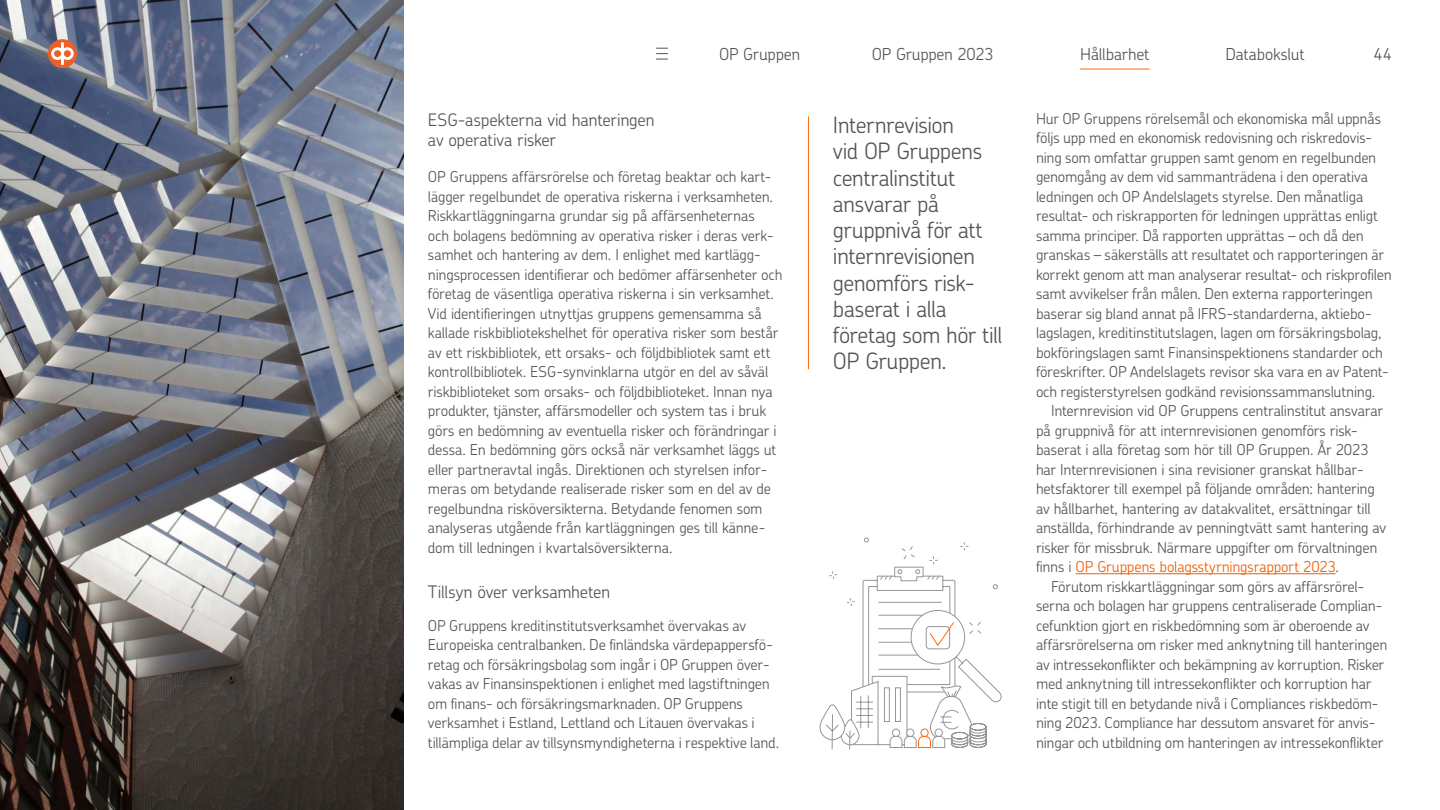
<style>
.page{position:relative;width:1440px;height:810px;background:#fff}
.page>*{position:absolute;margin:0;border:0;box-sizing:border-box;transform-origin:0 0}
.t1{font:300 22.5px/26.2px "OP Chevin Pro";letter-spacing:-.025em;color:#545454}
.OP_subheader_paragra{font:300 17.25px/19.5px "OP Chevin Pro";letter-spacing:-.015em;color:#545454}
.OP_subheader_1{font:300 17.25px "OP Chevin Pro";letter-spacing:-.015em;color:#545454}
.t2{font:300 16.5px "OP Chevin Pro";letter-spacing:-.015em;color:#545454}
.OP_body_2023{font:300 15px/19.5px "OP Chevin Pro";letter-spacing:-.015em;color:#545454}
.OP_body_indent_2023{font:300 15px/19.5px "OP Chevin Pro";letter-spacing:-.015em;color:#545454}
.s1{color:#f15c00}
</style>
<div class="page">
<img style="left:0;top:0;width:404px;height:810px">
<svg style="left:819px;top:537px;width:183px;height:213px"></svg>
<hr style="left:1076px;top:573px;width:260px;height:1px;background:#f15c00">
<hr style="left:808px;top:117px;width:1px;height:252px;background:#ff6a10">
<svg style="left:656px;top:48px;width:12px;height:12px"></svg>
<svg style="left:48px;top:39px;width:29px;height:29px"></svg>
<svg style="left:51px;top:42px;width:23px;height:23px"></svg>
<hr style="left:1080px;top:69px;width:69px;height:1px;background:#ff6a10">
<p class="t2" style="left:719px;top:43px;width:83px">OP Gruppen</p>
<p class="t2" style="left:872px;top:43px;width:123px">OP Gruppen 2023</p>
<p class="t2" style="left:1080px;top:43px;width:71px">Hållbarhet</p>
<p class="t2" style="left:1225px;top:43px;width:81px">Databokslut</p>
<p class="t2" style="left:1374px;top:43px;width:20px">44</p>
<h2 class="OP_subheader_paragra" style="left:428px;top:110px;width:228px">ESG-aspekterna vid hanteringen av operativa risker</h2>
<p class="OP_body_2023" style="left:428px;top:167px;width:356px">OP Gruppens affärsrörelse och företag beaktar och kart&shy;lägger regelbundet de operativa riskerna i verksamheten.<br>Riskkartläggningarna grundar sig på affärsenheternas<br>och bolagens bedömning av operativa risker i deras verk&shy;samhet och hantering av dem. I enlighet med kartlägg&shy;ningsprocessen identifierar och bedömer affärsenheter och företag de väsentliga operativa riskerna i sin verksamhet.<br>Vid identifieringen utnyttjas gruppens gemensamma så kallade riskbibliotekshelhet för operativa risker som består av ett riskbibliotek, ett orsaks- och följdbibliotek samt ett kontrollbibliotek. ESG-synvinklarna utgör en del av såväl riskbiblioteket som orsaks- och följdbiblioteket. Innan nya produkter, tjänster, affärsmodeller och system tas i bruk görs en bedömning av eventuella risker och förändringar i dessa. En bedömning görs också när verksamhet läggs ut eller partneravtal ingås. Direktionen och styrelsen infor&shy;meras om betydande realiserade risker som en del av de regelbundna risköversikterna. Betydande fenomen som analyseras utgående från kartläggningen ges till känne&shy;dom till ledningen i kvartalsöversikterna.</p>
<h2 class="OP_subheader_1" style="left:428px;top:580px;width:184px">Tillsyn över verksamheten</h2>
<p class="OP_body_2023" style="left:428px;top:615px;width:353px">OP Gruppens kreditinstitutsverksamhet övervakas av Europeiska centralbanken. De finländska värdepappersfö&shy;retag och försäkringsbolag som ingår i OP Gruppen över&shy;vakas av Finansinspektionen i enlighet med lagstiftningen om finans- och försäkringsmarknaden. OP Gruppens verksamhet i Estland, Lettland och Litauen övervakas i tillämpliga delar av tillsynsmyndigheterna i respektive land.</p>
<h1 class="t1" style="left:833px;top:111px;width:171px">Internrevision<br>vid OP Gruppens centralinstitut ansvarar på gruppnivå för att internrevisionen genomförs risk&shy;baserat i alla företag som hör till<br>OP Gruppen.</h1>
<p class="OP_body_2023" style="left:1036px;top:108px;width:357px">Hur OP Gruppens rörelsemål och ekonomiska mål uppnås följs upp med en ekonomisk redovisning och riskredovis&shy;ning som omfattar gruppen samt genom en regelbunden genomgång av dem vid sammanträdena i den operativa ledningen och OP Andelslagets styrelse. Den månatliga resultat- och riskrapporten för ledningen upprättas enligt samma principer. Då rapporten upprättas – och då den granskas – säkerställs att resultatet och rapporteringen är korrekt genom att man analyserar resultat- och riskprofilen samt avvikelser från målen. Den externa rapporteringen baserar sig bland annat på IFRS-standarderna, aktiebo&shy;lagslagen, kreditinstitutslagen, lagen om försäkringsbolag, bokföringslagen samt Finansinspektionens standarder och föreskrifter. OP Andelslagets revisor ska vara en av Patent&shy;och registerstyrelsen godkänd revisionssammanslutning.</p>
<p class="OP_body_indent_2023" style="left:1036px;top:401px;width:352px;text-indent:15px">Internrevision vid OP Gruppens centralinstitut ansvarar på gruppnivå för att internrevisionen genomförs risk&shy;baserat i alla företag som hör till OP Gruppen. År 2023 har Internrevisionen i sina revisioner granskat hållbar&shy;hetsfaktorer till exempel på följande områden: hantering av hållbarhet, hantering av datakvalitet, ersättningar till anställda, förhindrande av penningtvätt samt hantering av risker för missbruk. Närmare uppgifter om förvaltningen finns i <span class="s1">OP Gruppens bolagsstyrningsrapport 2023</span>.</p>
<p class="OP_body_indent_2023" style="left:1036px;top:576px;width:353px;text-indent:15px">Förutom riskkartläggningar som görs av affärsrörel&shy;serna och bolagen har gruppens centraliserade Complian&shy;cefunktion gjort en riskbedömning som är oberoende av affärsrörelserna om risker med anknytning till hanteringen av intressekonflikter och bekämpning av korruption. Risker med anknytning till intressekonflikter och korruption har inte stigit till en betydande nivå i Compliances riskbedöm&shy;ning 2023. Compliance har dessutom ansvaret för anvis&shy;ningar och utbildning om hanteringen av intressekonflikter</p>
</div>
